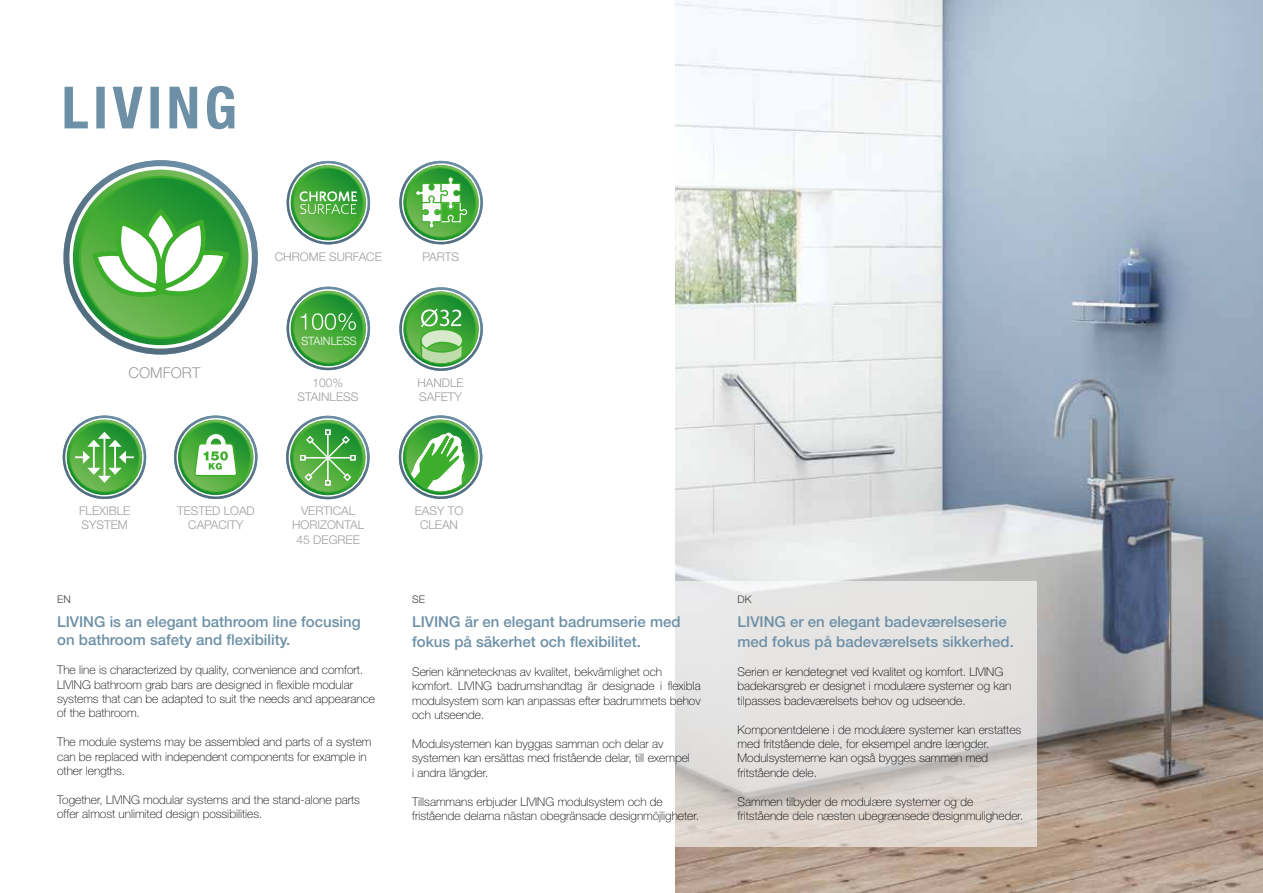
<style>
.page{position:relative;width:1263px;height:893px;background:#fff}
.page>*{position:absolute;margin:0;border:0;box-sizing:border-box;transform-origin:0 0}
.t1{font:500 15px/19.8px "Helvetica Neue LT Std";color:#6d90a7}
.t2{font:300 15px "Helvetica Neue LT Std";color:#9d9d9d}
.t3{font:100 12px/14.4px "Helvetica Neue LT Std";color:#000}
.t4{font:300 12px/14.4px "Helvetica Neue LT Std";color:#9d9d9d;text-align:center}
.t5{font:300 11.55px "Helvetica Neue LT Std";color:#fff;scale:.95 1}
.t6{font:300 10.5px "Helvetica Neue LT Std";color:#3c3c3b}
</style>
<div class="page">
<img style="left:676px;top:0;width:586px;height:893px">
<svg style="left:675px;top:581px;width:362px;height:265px;background:#e0dddb"></svg>
<svg style="left:65px;top:86px;width:169px;height:43px"></svg>
<svg style="left:287px;top:161px;width:83px;height:83px"></svg>
<svg style="left:290px;top:164px;width:77px;height:77px"></svg>
<div style="left:289px;top:163px;width:78px;height:79px;border:2px solid #fff;border-radius:50%"></div>
<svg style="left:291px;top:165px;width:75px;height:75px"></svg>
<svg style="left:294px;top:168px;width:69px;height:69px;background:#44a63b"></svg>
<div style="left:293px;top:168px;width:70px;height:70px;border:1px solid #3dae2b;border-radius:50%"></div>
<svg style="left:300px;top:191px;width:57px;height:23px"></svg>
<svg style="left:64px;top:160px;width:194px;height:194px"></svg>
<div style="left:69px;top:166px;width:183px;height:183px;border:4px solid #fff;border-radius:50%"></div>
<svg style="left:73px;top:170px;width:175px;height:175px;background:#44a73c"></svg>
<svg style="left:80px;top:177px;width:161px;height:161px;background:#3fa43a"></svg>
<svg style="left:144px;top:212px;width:34px;height:74px"></svg>
<div style="left:141px;top:209px;width:39px;height:79px;border:5px solid #3dae2b;border-radius:50%"></div>
<svg style="left:90px;top:222px;width:141px;height:83px"></svg>
<svg style="left:399px;top:415px;width:83px;height:84px"></svg>
<div style="left:401px;top:418px;width:79px;height:78px;border:2px solid #fff;border-radius:50%"></div>
<svg style="left:403px;top:419px;width:75px;height:76px"></svg>
<svg style="left:406px;top:423px;width:69px;height:69px"></svg>
<svg style="left:406px;top:430px;width:66px;height:62px"></svg>
<div style="left:405px;top:422px;width:71px;height:70px;border:1px solid #3dae2b;border-radius:50%"></div>
<svg style="left:399px;top:287px;width:84px;height:84px"></svg>
<svg style="left:403px;top:291px;width:76px;height:76px"></svg>
<svg style="left:406px;top:294px;width:70px;height:70px;background:#38a136"></svg>
<svg style="left:419px;top:309px;width:45px;height:55px;background:#83c479"></svg>
<svg style="left:63px;top:416px;width:83px;height:83px"></svg>
<svg style="left:66px;top:419px;width:77px;height:76px"></svg>
<div style="left:65px;top:418px;width:79px;height:78px;border:2px solid #fff;border-radius:50%"></div>
<svg style="left:67px;top:420px;width:75px;height:75px"></svg>
<svg style="left:70px;top:423px;width:69px;height:69px"></svg>
<div style="left:69px;top:422px;width:71px;height:70px;border:1px solid #3dae2b;border-radius:50%"></div>
<svg style="left:75px;top:432px;width:59px;height:51px;background:#65b75d"></svg>
<svg style="left:286px;top:416px;width:83px;height:83px"></svg>
<div style="left:289px;top:418px;width:78px;height:79px;border:2px solid #fff;border-radius:50%"></div>
<svg style="left:290px;top:420px;width:76px;height:75px"></svg>
<svg style="left:293px;top:423px;width:69px;height:69px"></svg>
<div style="left:293px;top:422px;width:70px;height:71px;border:1px solid #3dae2b;border-radius:50%"></div>
<svg style="left:300px;top:429px;width:56px;height:57px;background:#5fb357"></svg>
<svg style="left:174px;top:416px;width:83px;height:83px"></svg>
<svg style="left:177px;top:419px;width:77px;height:76px"></svg>
<div style="left:177px;top:418px;width:78px;height:78px;border:2px solid #fff;border-radius:50%"></div>
<svg style="left:178px;top:420px;width:75px;height:75px"></svg>
<svg style="left:181px;top:423px;width:69px;height:69px;background:#42a53b"></svg>
<div style="left:181px;top:422px;width:70px;height:70px;border:1px solid #3dae2b;border-radius:50%"></div>
<div style="left:206px;top:434px;width:20px;height:19px;border:4px solid #fff;border-radius:50%"></div>
<svg style="left:193px;top:442px;width:44px;height:35px"></svg>
<svg style="left:399px;top:161px;width:84px;height:83px"></svg>
<div style="left:402px;top:163px;width:78px;height:79px;border:2px solid #fff;border-radius:50%"></div>
<svg style="left:403px;top:165px;width:76px;height:75px"></svg>
<svg style="left:406px;top:168px;width:70px;height:69px"></svg>
<div style="left:406px;top:168px;width:70px;height:70px;border:1px solid #3dae2b;border-radius:50%"></div>
<svg style="left:414px;top:176px;width:54px;height:53px"></svg>
<svg style="left:287px;top:287px;width:83px;height:83px"></svg>
<svg style="left:290px;top:290px;width:77px;height:77px"></svg>
<div style="left:289px;top:289px;width:78px;height:79px;border:2px solid #fff;border-radius:50%"></div>
<svg style="left:291px;top:291px;width:75px;height:75px"></svg>
<svg style="left:294px;top:294px;width:69px;height:69px;background:#46a73c"></svg>
<div style="left:293px;top:293px;width:70px;height:70px;border:1px solid #3dae2b;border-radius:50%"></div>
<svg style="left:301px;top:313px;width:55px;height:17px"></svg>
<p class="t2" style="left:129px;top:363px;width:73px">COMFORT</p>
<p class="t4" style="left:275px;top:249px;width:108px">CHROME SURFACE</p>
<p class="t5" style="left:301px;top:334px;width:60px">STAINLESS</p>
<p class="t4" style="left:297px;top:375px;width:62px">100%<br>STAINLESS</p>
<p class="t4" style="left:422px;top:249px;width:38px">PARTS</p>
<p class="t4" style="left:417px;top:375px;width:48px;text-align:left">HANDLE<br>SAFETY</p>
<p class="t4" style="left:79px;top:503px;width:53px;text-align:left">FLEXIBLE<br>SYSTEM</p>
<p class="t4" style="left:292px;top:503px;width:74px">VERTICAL<br>HORIZONTAL<br>45 DEGREE</p>
<p class="t4" style="left:177px;top:503px;width:79px">TESTED LOAD<br>CAPACITY</p>
<p class="t4" style="left:415px;top:503px;width:50px">EASY TO<br>CLEAN</p>
<p class="t6" style="left:57px;top:593px;width:15px">EN</p>
<p class="t6" style="left:412px;top:593px;width:14px">SE</p>
<p class="t6" style="left:738px;top:593px;width:15px">DK</p>
<p class="t1" style="left:738px;top:612px;width:278px">LIVING er en elegant badeværelseserie med fokus på badeværelsets sikkerhed.</p>
<p class="t3" style="left:738px;top:664px;width:275px">Serien er kendetegnet ved kvalitet og komfort. LIVING badekarsgreb er designet i modulære systemer og kan tilpasses badeværelsets behov og udseende.</p>
<p class="t3" style="left:738px;top:722px;width:285px">Komponentdelene i de modulære systemer kan erstattes med fritstående dele, for eksempel andre længder.<br>Modulsystemerne kan også bygges sammen med fritstående dele.</p>
<p class="t3" style="left:738px;top:794px;width:287px">Sammen tilbyder de modulære systemer og de fritstående dele næsten ubegrænsede designmuligheder.</p>
<p class="t1" style="left:57px;top:613px;width:305px;line-height:18px">LIVING is an elegant bathroom line focusing on bathroom safety and flexibility.</p>
<p class="t3" style="left:57px;top:663px;width:319px">The line is characterized by quality, convenience and comfort.<br>LIVING bathroom grab bars are designed in flexible modular systems that can be adapted to suit the needs and appearance of the bathroom.</p>
<p class="t3" style="left:57px;top:735px;width:316px">The module systems may be assembled and parts of a system can be replaced with independent components for example in other lengths.</p>
<p class="t3" style="left:57px;top:792px;width:304px">Together, LIVING modular systems and the stand-alone parts offer almost unlimited design possibilities.</p>
<p class="t1" style="left:412px;top:612px;width:270px">LIVING är en elegant badrumserie med fokus på säkerhet och flexibilitet.</p>
<p class="t3" style="left:412px;top:664px;width:290px">Serien kännetecknas av kvalitet, bekvämlighet och komfort. LIVING badrumshandtag är designade i flexibla modulsystem som kan anpassas efter badrummets behov och utseende.</p>
<p class="t3" style="left:412px;top:736px;width:279px">Modulsystemen kan byggas samman och delar av systemen kan ersättas med fristående delar, till exempel i andra längder.</p>
<p class="t3" style="left:412px;top:794px;width:289px">Tillsammans erbjuder LIVING modulsystem och de fristående delarna nästan obegränsade designmöjligheter.</p>
</div>
